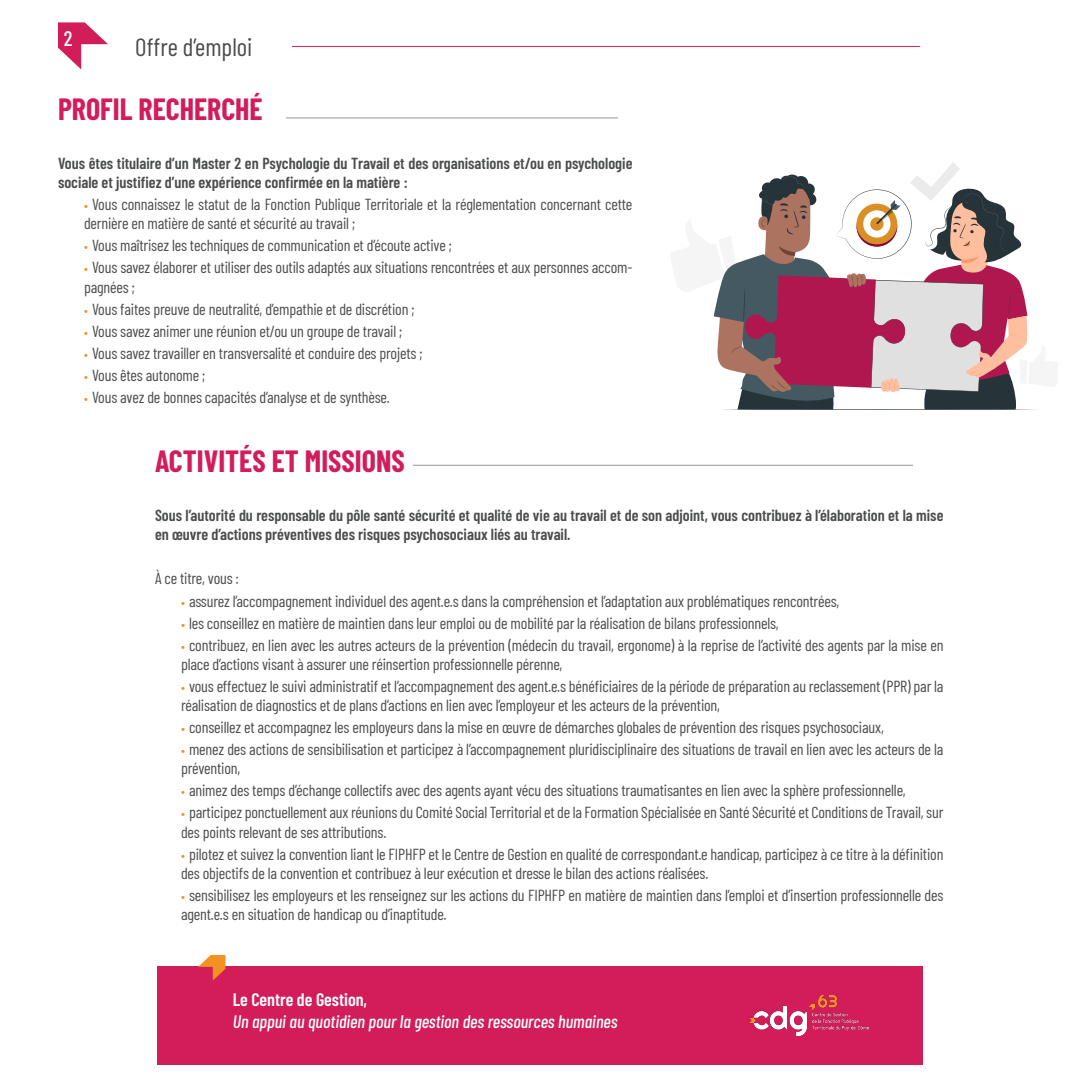
<style>
.page{position:relative;width:1080px;height:1080px;background:#fff}
.page>*{position:absolute;margin:0;border:0;box-sizing:border-box;transform-origin:0 0}
.t1{font:700 30px "Barlow Condensed";color:#d21d5a}
.t2{font:25px "Barlow Condensed";color:#4b4c4d}
.t3{font:500 21px "Barlow Condensed";color:#fff}
.t4{font:italic 500 18px "Barlow Condensed";color:#fff}
.t5{font:600 18px "Barlow Condensed";color:#fff}
.t6{font:16px/19.2px "Barlow Condensed";letter-spacing:-.01em;color:#4b4c4d}
.t7{font:600 16px/19.2px "Barlow Condensed";color:#4b4c4d}
.s1{font-size:13px;color:#f19223}
</style>
<div class="page">
<hr style="left:286px;top:118px;width:332px;height:1px;background:#939598">
<hr style="left:413px;top:465px;width:500px;height:1px;background:#939598">
<hr style="left:292px;top:46px;width:628px;height:1px;background:#d21d5a">
<svg style="left:58px;top:22px;width:50px;height:47px"></svg>
<div style="left:157px;top:966px;width:766px;height:99px;background:#d21d5a"></div>
<svg style="left:198px;top:955px;width:27px;height:26px"></svg>
<img style="left:750px;top:996px;width:119px;height:39px">
<svg style="left:713px;top:163px;width:322px;height:247px"></svg>
<p class="t3" style="left:64px;top:23px;width:10px">2</p>
<p class="t2" style="left:135px;top:29px;width:119px">Offre d’emploi</p>
<p class="t1" style="left:58px;top:88px;width:206px">PROFIL RECHERCHÉ</p>
<p class="t7" style="left:58px;top:152px;width:576px">Vous êtes titulaire d’un Master 2 en Psychologie du Travail et des organisations et/ou en psychologie sociale et justifiez d’une expérience confirmée en la matière :</p>
<p class="t6" style="left:84px;top:194px;width:550px"><span class="s1">•</span> Vous connaissez le statut de la Fonction Publique Territoriale et la réglementation concernant cette dernière en matière de santé et sécurité au travail ;</p>
<p class="t6" style="left:84px;top:235px;width:369px"><span class="s1">•</span> Vous maîtrisez les techniques de communication et d’écoute active ;</p>
<p class="t6" style="left:84px;top:257px;width:550px"><span class="s1">•</span> Vous savez élaborer et utiliser des outils adaptés aux situations rencontrées et aux personnes accom&shy;pagnées ;</p>
<p class="t6" style="left:84px;top:298px;width:332px"><span class="s1">•</span> Vous faites preuve de neutralité, d’empathie et de discrétion ;</p>
<p class="t6" style="left:84px;top:320px;width:320px"><span class="s1">•</span> Vous savez animer une réunion et/ou un groupe de travail ;</p>
<p class="t6" style="left:84px;top:342px;width:340px"><span class="s1">•</span> Vous savez travailler en transversalité et conduire des projets ;</p>
<p class="t6" style="left:84px;top:364px;width:123px"><span class="s1">•</span> Vous êtes autonome ;</p>
<p class="t6" style="left:84px;top:386px;width:307px"><span class="s1">•</span> Vous avez de bonnes capacités d’analyse et de synthèse.</p>
<p class="t1" style="left:155px;top:440px;width:251px">ACTIVITÉS ET MISSIONS</p>
<p class="t7" style="left:155px;top:505px;width:790px">Sous l’autorité du responsable du pôle santé sécurité et qualité de vie au travail et de son adjoint, vous contribuez à l’élaboration et la mise en œuvre d’actions préventives des risques psychosociaux liés au travail.</p>
<p class="t6" style="left:155px;top:568px;width:86px">À ce titre, vous :</p>
<p class="t6" style="left:181px;top:590px;width:660px"><span class="s1">•</span> assurez l’accompagnement individuel des agent.e.s dans la compréhension et l’adaptation aux problématiques rencontrées,</p>
<p class="t6" style="left:181px;top:612px;width:599px"><span class="s1">•</span> les conseillez en matière de maintien dans leur emploi ou de mobilité par la réalisation de bilans professionnels,</p>
<p class="t6" style="left:181px;top:634px;width:764px"><span class="s1">•</span> contribuez, en lien avec les autres acteurs de la prévention (médecin du travail, ergonome) à la reprise de l’activité des agents par la mise en place d’actions visant à assurer une réinsertion professionnelle pérenne,</p>
<p class="t6" style="left:181px;top:675px;width:764px"><span class="s1">•</span> vous effectuez le suivi administratif et l’accompagnement des agent.e.s bénéficiaires de la période de préparation au reclassement (PPR) par la réalisation de diagnostics et de plans d’actions en lien avec l’employeur et les acteurs de la prévention,</p>
<p class="t6" style="left:181px;top:717px;width:704px"><span class="s1">•</span> conseillez et accompagnez les employeurs dans la mise en œuvre de démarches globales de prévention des risques psychosociaux,</p>
<p class="t6" style="left:181px;top:739px;width:764px"><span class="s1">•</span> menez des actions de sensibilisation et participez à l’accompagnement pluridisciplinaire des situations de travail en lien avec les acteurs de la prévention,</p>
<p class="t6" style="left:181px;top:780px;width:726px"><span class="s1">•</span> animez des temps d’échange collectifs avec des agents ayant vécu des situations traumatisantes en lien avec la sphère professionnelle,</p>
<p class="t6" style="left:181px;top:802px;width:764px"><span class="s1">•</span> participez ponctuellement aux réunions du Comité Social Territorial et de la Formation Spécialisée en Santé Sécurité et Conditions de Travail, sur des points relevant de ses attributions.</p>
<p class="t6" style="left:181px;top:843px;width:764px"><span class="s1">•</span> pilotez et suivez la convention liant le FIPHFP et le Centre de Gestion en qualité de correspondant.e handicap, participez à ce titre à la définition des objectifs de la convention et contribuez à leur exécution et dresse le bilan des actions réalisées.</p>
<p class="t6" style="left:181px;top:884px;width:764px"><span class="s1">•</span> sensibilisez les employeurs et les renseignez sur les actions du FIPHFP en matière de maintien dans l’emploi et d’insertion professionnelle des agent.e.s en situation de handicap ou d’inaptitude.</p>
<p class="t5" style="left:233px;top:986px;width:136px">Le Centre de Gestion,</p>
<p class="t4" style="left:233px;top:1009px;width:386px">Un appui au quotidien pour la gestion des ressources humaines</p>
</div>
